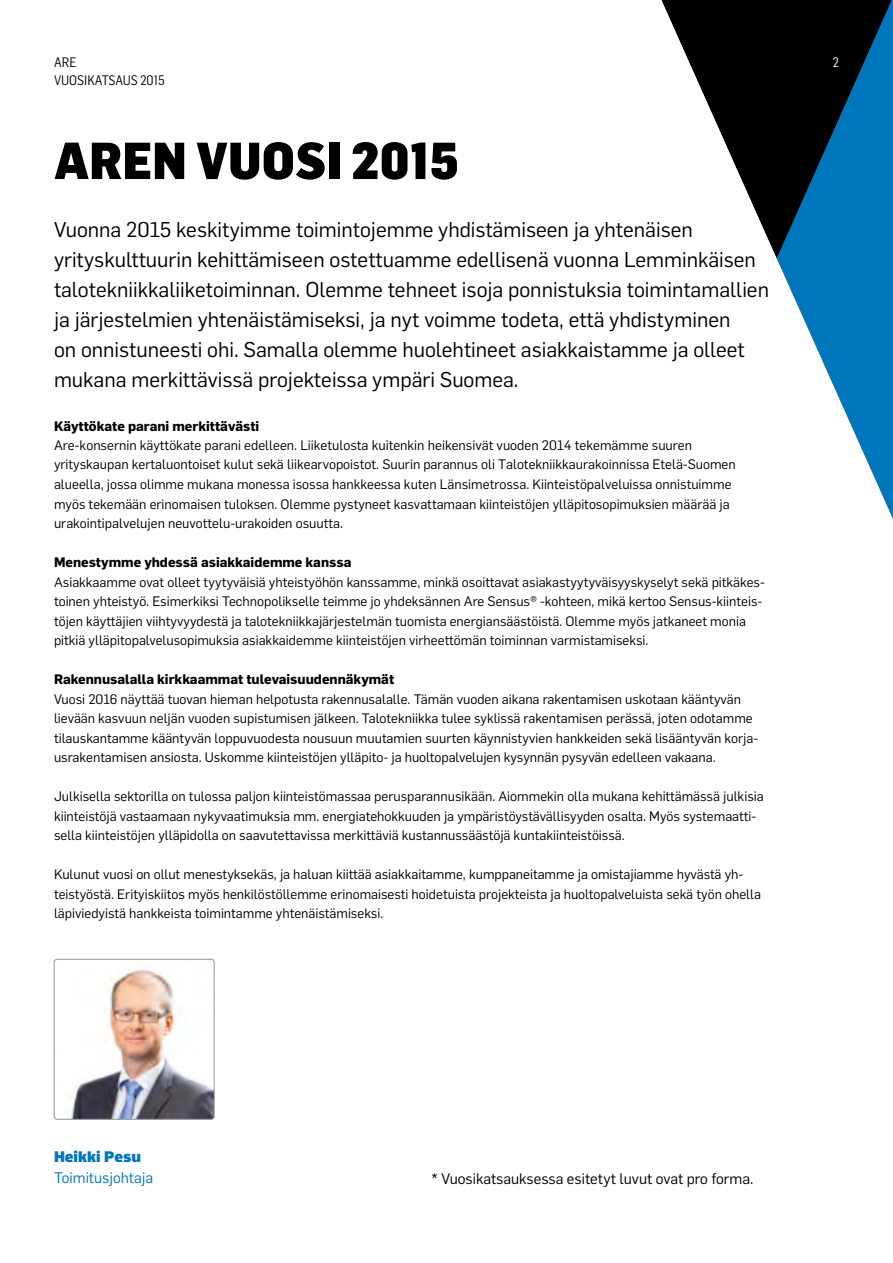
<style>
.page{position:relative;width:893px;height:1263px;background:#fff}
.page>*{position:absolute;margin:0;border:0;box-sizing:border-box;transform-origin:0 0}
.t1{font:900 51px "Flama Semicondensed";color:#000}
.t2{font:21px/30px "Flama";color:#000}
.t3{font:15px "Flama";color:#000}
.t4{font:15px "Flama";color:#0076bc}
.t5{font:900 15px "Flama";color:#0076bc}
.t6{font:13.5px/19.5px "Flama";color:#000}
.t7{font:700 13.5px "Flama";color:#000}
.t8{font:13.5px/18px "Flama Semicondensed";color:#000}
.t9{font:13.5px "Flama Semicondensed";color:#fff}
</style>
<div class="page">
<svg style="left:661px;top:0;width:232px;height:519px"></svg>
<img style="left:54px;top:959px;width:160px;height:160px">
<div style="left:54px;top:959px;width:160px;height:160px;border:1px solid #939598;border-radius:3px"></div>
<p class="t8" style="left:54px;top:52px;width:112px">ARE<br>VUOSIKATSAUS 2015</p>
<p class="t9" style="left:833px;top:53px;width:8px">2</p>
<h1 class="t1" style="left:54px;top:127px;width:407px">AREN VUOSI 2015</h1>
<p class="t2" style="left:54px;top:214px;width:716px">Vuonna 2015 keskityimme toimintojemme yhdistämiseen ja yhtenäisen yrityskulttuurin kehittämiseen ostettuamme edellisenä vuonna Lemminkäisen talotekniikkaliiketoiminnan. Olemme tehneet isoja ponnistuksia toimintamallien ja järjestelmien yhtenäistämiseksi, ja nyt voimme todeta, että yhdistyminen<br>on onnistuneesti ohi. Samalla olemme huolehtineet asiakkaistamme ja olleet mukana merkittävissä projekteissa ympäri Suomea.</p>
<p class="t7" style="left:54px;top:416px;width:207px">Käyttökate parani merkittävästi</p>
<p class="t6" style="left:54px;top:434px;width:683px">Are-konsernin käyttökate parani edelleen. Liiketulosta kuitenkin heikensivät vuoden 2014 tekemämme suuren yrityskaupan kertaluontoiset kulut sekä liikearvopoistot. Suurin parannus oli Talotekniikkaurakoinnissa Etelä-Suomen alueella, jossa olimme mukana monessa isossa hankkeessa kuten Länsimetrossa. Kiinteistöpalveluissa onnistuimme myös tekemään erinomaisen tuloksen. Olemme pystyneet kasvattamaan kiinteistöjen ylläpitosopimuksien määrää ja urakointipalvelujen neuvottelu-urakoiden osuutta.</p>
<p class="t7" style="left:54px;top:552px;width:299px">Menestymme yhdessä asiakkaidemme kanssa</p>
<p class="t6" style="left:54px;top:571px;width:712px">Asiakkaamme ovat olleet tyytyväisiä yhteistyöhön kanssamme, minkä osoittavat asiakastyytyväisyyskyselyt sekä pitkäkes&shy;toinen yhteistyö. Esimerkiksi Technopolikselle teimme jo yhdeksännen Are Sensus® -kohteen, mikä kertoo Sensus-kiinteis&shy;töjen käyttäjien viihtyvyydestä ja talotekniikkajärjestelmän tuomista energiansäästöistä. Olemme myös jatkaneet monia pitkiä ylläpitopalvelusopimuksia asiakkaidemme kiinteistöjen virheettömän toiminnan varmistamiseksi.</p>
<p class="t7" style="left:54px;top:669px;width:342px">Rakennusalalla kirkkaammat tulevaisuudennäkymät</p>
<p class="t6" style="left:54px;top:688px;width:706px">Vuosi 2016 näyttää tuovan hieman helpotusta rakennusalalle. Tämän vuoden aikana rakentamisen uskotaan kääntyvän lievään kasvuun neljän vuoden supistumisen jälkeen. Talotekniikka tulee syklissä rakentamisen perässä, joten odotamme tilauskantamme kääntyvän loppuvuodesta nousuun muutamien suurten käynnistyvien hankkeiden sekä lisääntyvän korja&shy;usrakentamisen ansiosta. Uskomme kiinteistöjen ylläpito- ja huoltopalvelujen kysynnän pysyvän edelleen vakaana.</p>
<p class="t6" style="left:54px;top:786px;width:711px">Julkisella sektorilla on tulossa paljon kiinteistömassaa perusparannusikään. Aiommekin olla mukana kehittämässä julkisia kiinteistöjä vastaamaan nykyvaatimuksia mm. energiatehokkuuden ja ympäristöystävällisyyden osalta. Myös systemaatti&shy;sella kiinteistöjen ylläpidolla on saavutettavissa merkittäviä kustannussäästöjä kuntakiinteistöissä.</p>
<p class="t6" style="left:54px;top:864px;width:708px">Kulunut vuosi on ollut menestyksekäs, ja haluan kiittää asiakkaitamme, kumppaneitamme ja omistajiamme hyvästä yh&shy;teistyöstä. Erityiskiitos myös henkilöstöllemme erinomaisesti hoidetuista projekteista ja huoltopalveluista sekä työn ohella läpiviedyistä hankkeista toimintamme yhtenäistämiseksi.</p>
<p class="t5" style="left:54px;top:1145px;width:89px">Heikki Pesu</p>
<p class="t4" style="left:54px;top:1166px;width:101px">Toimitusjohtaja</p>
<p class="t3" style="left:431px;top:1167px;width:323px">* Vuosikatsauksessa esitetyt luvut ovat pro forma.</p>
</div>
